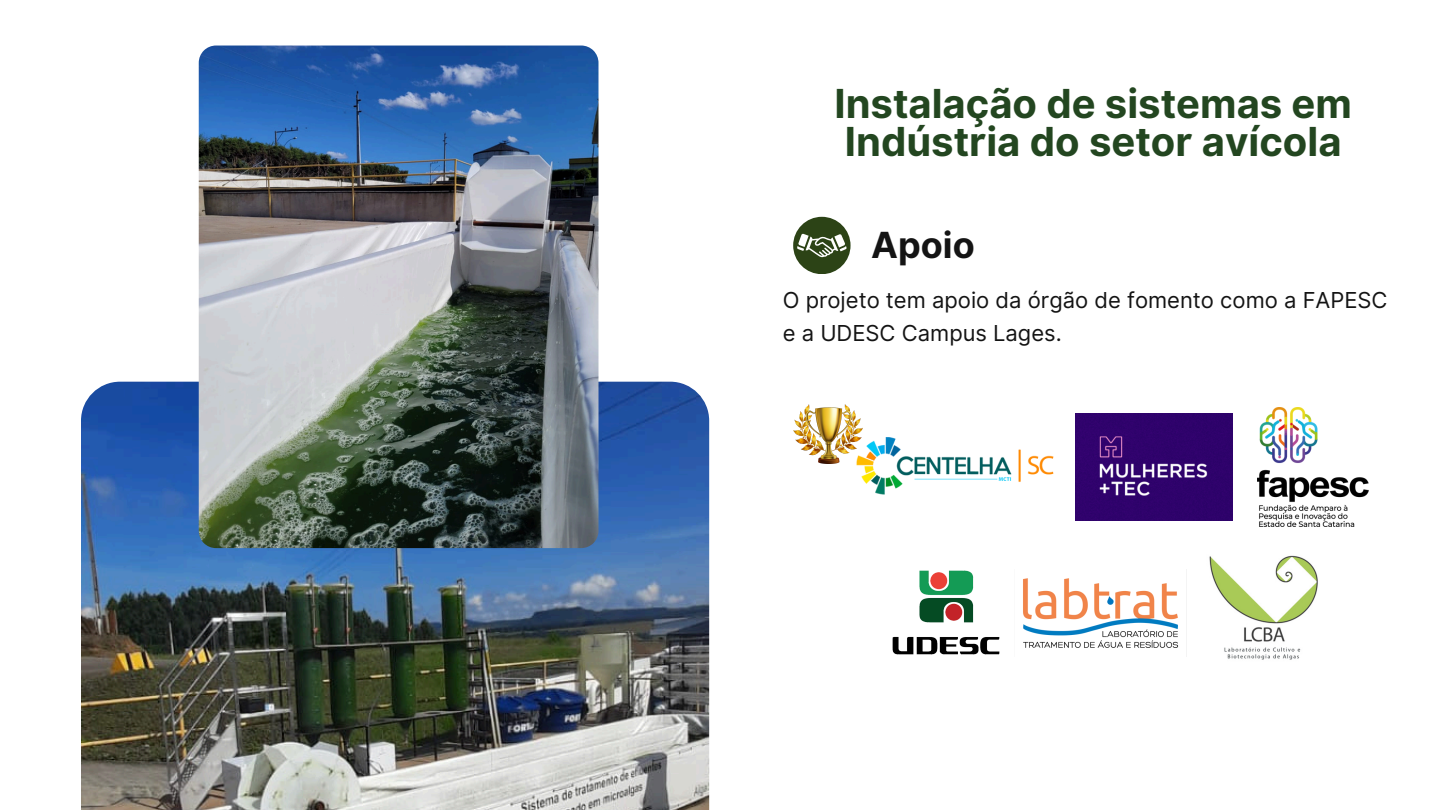
<style>
.page{position:relative;width:1440px;height:810px;background:#fff}
.page>*{position:absolute;margin:0;border:0;box-sizing:border-box;transform-origin:0 0}
.t1{font:700 40px/37.5px "Inter";color:#234620}
.t2{font:700 36px "Inter";color:#141414}
.t3{font:22px/33px "Inter";color:#141414}
</style>
<div class="page">
<img style="left:81px;top:382px;width:628px;height:428px">
<svg style="left:793px;top:217px;width:57px;height:57px"></svg>
<img style="left:199px;top:46px;width:400px;height:502px">
<img style="left:892px;top:570px;width:108px;height:85px">
<img style="left:1023px;top:569px;width:164px;height:87px">
<img style="left:1209px;top:555px;width:109px;height:105px">
<img style="left:856px;top:437px;width:198px;height:58px">
<img style="left:1076px;top:413px;width:157px;height:108px">
<img style="left:1258px;top:408px;width:111px;height:118px">
<img style="left:793px;top:405px;width:70px;height:59px">
<p class="t1" style="left:834px;top:85px;width:519px">Instalação de sistemas em<br>Indústria do setor avícola</p>
<p class="t2" style="left:871px;top:223px;width:105px">Apoio</p>
<p class="t3" style="left:783px;top:284px;width:606px">O projeto tem apoio da órgão de fomento como a FAPESC e a UDESC Campus Lages.</p>
</div>
